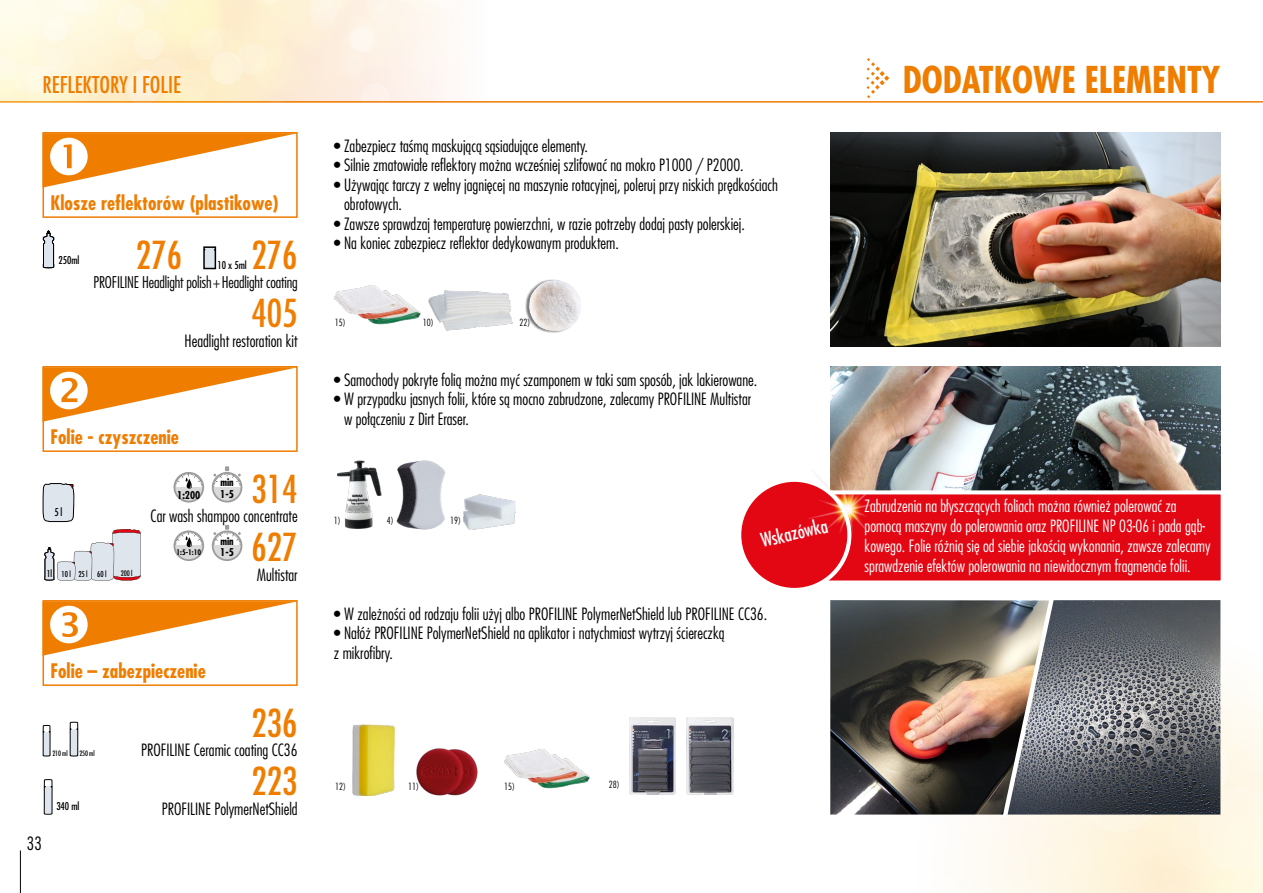
<style>
.page{position:relative;width:1263px;height:893px;background:#fff}
.page>*{position:absolute;margin:0;border:0;box-sizing:border-box;transform-origin:0 0}
.t1{font:37.5px "Futura Std Cnd WD";color:#ef7d00}
.t2{font:700 36px "Futura Std Cnd Bd WD";color:#ef7d00}
.t3{font:22.5px "Futura Std Cnd WD";color:#ef7d00}
.t4{font:700 19.5px "Futura Std Cnd Bd WD";color:#ef7d00}
.t5{font:18.9px "Futura Std Cnd WD";color:#fff}
.t6{font:17.85px "Futura Std Cnd Light WD";color:#000}
.t7{font:16.5px/19.5px "Futura Std Cnd Light WD";color:#000}
.t8{font:16.5px/19.8px "Futura Std Cnd Light WD";color:#fff}
.t9{font:15.75px "Futura Std Cnd Light WD";letter-spacing:-.01em;color:#000}
.t10{font:700 10.5px/11.4px "Futura Std Cnd Bd WD";color:#000}
.t11{font:10.5px "Futura Std Cnd WD";color:#000}
.t12{font:condensed 10.5px "Futura Std";color:#000}
.t13{font:9.6px "Futura Std Cnd Light WD";color:#000}
.t14{font:9.3px "Futura Std Cnd WD";color:#000}
.t15{font:condensed 7.95px "Futura Std";letter-spacing:-.015em;color:#000}
.t16{font:700 7.5px "Futura Std Cnd Bd WD";color:#000}
.t17{font:condensed 7.5px "Futura Std";color:#000}
.t18{font:condensed 7.2px "Futura Std";letter-spacing:-.015em;color:#000}
</style>
<div class="page">
<img style="left:908px;top:626px;width:355px;height:267px">
<div style="left:43px;top:132px;width:255px;height:86px;border:2px solid #ef7d00"></div>
<div style="left:43px;top:366px;width:255px;height:86px;border:2px solid #ef7d00"></div>
<div style="left:43px;top:600px;width:255px;height:86px;border:2px solid #ef7d00"></div>
<img style="left:334px;top:285px;width:87px;height:40px">
<img style="left:429px;top:290px;width:83px;height:40px">
<div style="left:522px;top:272px;width:66px;height:66px;background:#fff;opacity:.75"></div>
<img style="left:464px;top:494px;width:52px;height:36px">
<img style="left:337px;top:460px;width:45px;height:69px">
<img style="left:396px;top:460px;width:49px;height:70px">
<img style="left:352px;top:725px;width:43px;height:70px">
<img style="left:504px;top:749px;width:86px;height:40px">
<svg style="left:213px;top:546px;width:28px;height:14px"></svg>
<div style="left:212px;top:530px;width:30px;height:31px;border:2px solid #9d9d9c;border-radius:50%"></div>
<svg style="left:213px;top:525px;width:28px;height:20px"></svg>
<svg style="left:176px;top:489px;width:27px;height:11px"></svg>
<div style="left:173px;top:472px;width:31px;height:31px;border:2px solid #9d9d9c;border-radius:50%"></div>
<svg style="left:175px;top:473px;width:27px;height:16px"></svg>
<svg style="left:213px;top:487px;width:28px;height:15px"></svg>
<div style="left:212px;top:472px;width:30px;height:31px;border:2px solid #9d9d9c;border-radius:50%"></div>
<svg style="left:213px;top:466px;width:28px;height:21px"></svg>
<svg style="left:176px;top:547px;width:27px;height:13px"></svg>
<div style="left:173px;top:530px;width:31px;height:31px;border:2px solid #9d9d9c;border-radius:50%"></div>
<svg style="left:175px;top:532px;width:27px;height:15px"></svg>
<svg style="left:203px;top:246px;width:14px;height:24px"></svg>
<hr style="left:20px;top:850px;width:1px;height:43px;background:#000">
<img style="left:830px;top:132px;width:390px;height:214px">
<img style="left:830px;top:600px;width:169px;height:214px">
<img style="left:1058px;top:600px;width:162px;height:214px">
<img style="left:999px;top:600px;width:59px;height:222px">
<img style="left:830px;top:366px;width:390px;height:124px">
<div style="left:824px;top:492px;width:399px;height:90px;background:#e30613"></div>
<div style="left:822px;top:490px;width:403px;height:95px;border:4px solid #fff"></div>
<div style="left:739px;top:480px;width:110px;height:110px;background:#e30613;border-radius:50%"></div>
<div style="left:737px;top:478px;width:114px;height:114px;border:4px solid #fff;border-radius:50%"></div>
<img style="left:780px;top:438px;width:119px;height:122px">
<img style="left:417px;top:749px;width:60px;height:46px">
<img style="left:629px;top:717px;width:47px;height:78px">
<img style="left:687px;top:717px;width:46px;height:78px">
<svg style="left:43px;top:483px;width:31px;height:39px"></svg>
<svg style="left:43px;top:779px;width:9px;height:35px"></svg>
<svg style="left:43px;top:231px;width:11px;height:37px"></svg>
<svg style="left:44px;top:529px;width:97px;height:52px"></svg>
<hr style="left:0;top:101px;width:1263px;height:2px;background:#ef7d00">
<img style="left:0;top:0;width:489px;height:103px">
<svg style="left:42px;top:725px;width:9px;height:32px"></svg>
<svg style="left:69px;top:721px;width:10px;height:36px"></svg>
<svg style="left:866px;top:58px;width:23px;height:40px"></svg>
<svg style="left:43px;top:133px;width:255px;height:55px"></svg>
<svg style="left:43px;top:367px;width:255px;height:55px"></svg>
<svg style="left:43px;top:601px;width:255px;height:55px"></svg>
<h3 class="t3" style="left:43px;top:71px;width:140px">REFLEKTORY I FOLIE</h3>
<p class="t4" style="left:50px;top:191px;width:230px">Klosze reflektorów (plastikowe)</p>
<h1 class="t1" style="left:136px;top:232px;width:48px">276</h1>
<h1 class="t1" style="left:251px;top:232px;width:48px">276</h1>
<p class="t9" style="left:94px;top:273px;width:205px">PROFILINE Headlight polish+Headlight coating</p>
<h1 class="t1" style="left:251px;top:291px;width:48px">405</h1>
<p class="t7" style="left:185px;top:331px;width:115px">Headlight restoration kit</p>
<p class="t11" style="left:58px;top:254px;width:23px">250ml</p>
<p class="t11" style="left:217px;top:258px;width:31px">10 x 5ml</p>
<p class="t4" style="left:50px;top:425px;width:130px">Folie - czyszczenie</p>
<p class="t12" style="left:54px;top:506px;width:10px">5 l</p>
<p class="t14" style="left:47px;top:568px;width:7px">1l</p>
<p class="t15" style="left:62px;top:569px;width:46px">10 l 25 l 60l</p>
<p class="t17" style="left:121px;top:569px;width:13px">200 l</p>
<h1 class="t1" style="left:251px;top:466px;width:48px">314</h1>
<p class="t7" style="left:151px;top:506px;width:149px">Car wash shampoo concentrate</p>
<h1 class="t1" style="left:251px;top:525px;width:48px">627</h1>
<p class="t7" style="left:257px;top:565px;width:42px">Multistar</p>
<p class="t10" style="left:220px;top:477px;width:15px">min<br>1-5</p>
<p class="t10" style="left:177px;top:489px;width:25px">1:200</p>
<p class="t10" style="left:220px;top:535px;width:15px">min<br>1-5</p>
<p class="t16" style="left:177px;top:547px;width:26px">1:5-1:10</p>
<p class="t4" style="left:50px;top:659px;width:157px">Folie – zabezpieczenie</p>
<p class="t18" style="left:52px;top:749px;width:17px">210 ml</p>
<p class="t18" style="left:79px;top:749px;width:17px">250 ml</p>
<p class="t6" style="left:27px;top:833px;width:16px">33</p>
<p class="t11" style="left:56px;top:800px;width:25px">340 ml</p>
<h1 class="t1" style="left:251px;top:700px;width:48px">236</h1>
<p class="t7" style="left:141px;top:740px;width:158px">PROFILINE Ceramic coating CC36</p>
<h1 class="t1" style="left:251px;top:759px;width:48px">223</h1>
<p class="t7" style="left:162px;top:799px;width:137px">PROFILINE PolymerNetShield</p>
<p class="t7" style="left:334px;top:136px;width:256px">• Zabezpiecz taśmą maskującą sąsiadujące elementy.</p>
<p class="t7" style="left:334px;top:155px;width:411px">• Silnie zmatowiałe reflektory można wcześniej szlifować na mokro P1000 / P2000.</p>
<p class="t7" style="left:344px;top:175px;width:435px;text-indent:-10px">• Używając tarczy z wełny jagnięcej na maszynie rotacyjnej, poleruj przy niskich prędkościach obrotowych.</p>
<p class="t7" style="left:334px;top:214px;width:413px">• Zawsze sprawdzaj temperaturę powierzchni, w razie potrzeby dodaj pasty polerskiej.</p>
<p class="t7" style="left:334px;top:233px;width:287px">• Na koniec zabezpiecz reflektor dedykowanym produktem.</p>
<p class="t13" style="left:335px;top:317px;width:12px">15)</p>
<p class="t13" style="left:423px;top:317px;width:12px">10)</p>
<p class="t13" style="left:520px;top:317px;width:12px">22)</p>
<p class="t7" style="left:334px;top:370px;width:425px">• Samochody pokryte folią można myć szamponem w taki sam sposób, jak lakierowane.</p>
<p class="t7" style="left:344px;top:389px;width:408px;text-indent:-10px">• W przypadku jasnych folii, które są mocno zabrudzone, zalecamy PROFILINE Multistar w połączeniu z Dirt Eraser.</p>
<p class="t13" style="left:334px;top:515px;width:8px">1)</p>
<p class="t13" style="left:387px;top:515px;width:8px">4)</p>
<p class="t13" style="left:450px;top:515px;width:12px">19)</p>
<p class="t5" style="left:758px;top:529px;width:70px;rotate:-13deg">Wskazówka</p>
<p class="t7" style="left:334px;top:604px;width:435px">• W zależności od rodzaju folii użyj albo PROFILINE PolymerNetShield lub PROFILINE CC36.</p>
<p class="t7" style="left:334px;top:623px;width:392px">• Nałóż PROFILINE PolymerNetShield na aplikator i natychmiast wytrzyj ściereczką z mikrofibry.</p>
<p class="t13" style="left:408px;top:780px;width:12px">11)</p>
<p class="t13" style="left:609px;top:779px;width:12px">28)</p>
<p class="t13" style="left:335px;top:780px;width:12px">12)</p>
<p class="t13" style="left:504px;top:780px;width:12px">15)</p>
<h2 class="t2" style="left:903px;top:57px;width:319px">DODATKOWE ELEMENTY</h2>
<p class="t8" style="left:865px;top:496px;width:347px">Zabrudzenia na błyszczących foliach można również polerować za pomocą maszyny do polerowania oraz PROFILINE NP 03-06 i pada gąb&shy;kowego. Folie różnią się od siebie jakością wykonania, zawsze zalecamy sprawdzenie efektów polerowania na niewidocznym fragmencie folii.</p>
</div>
